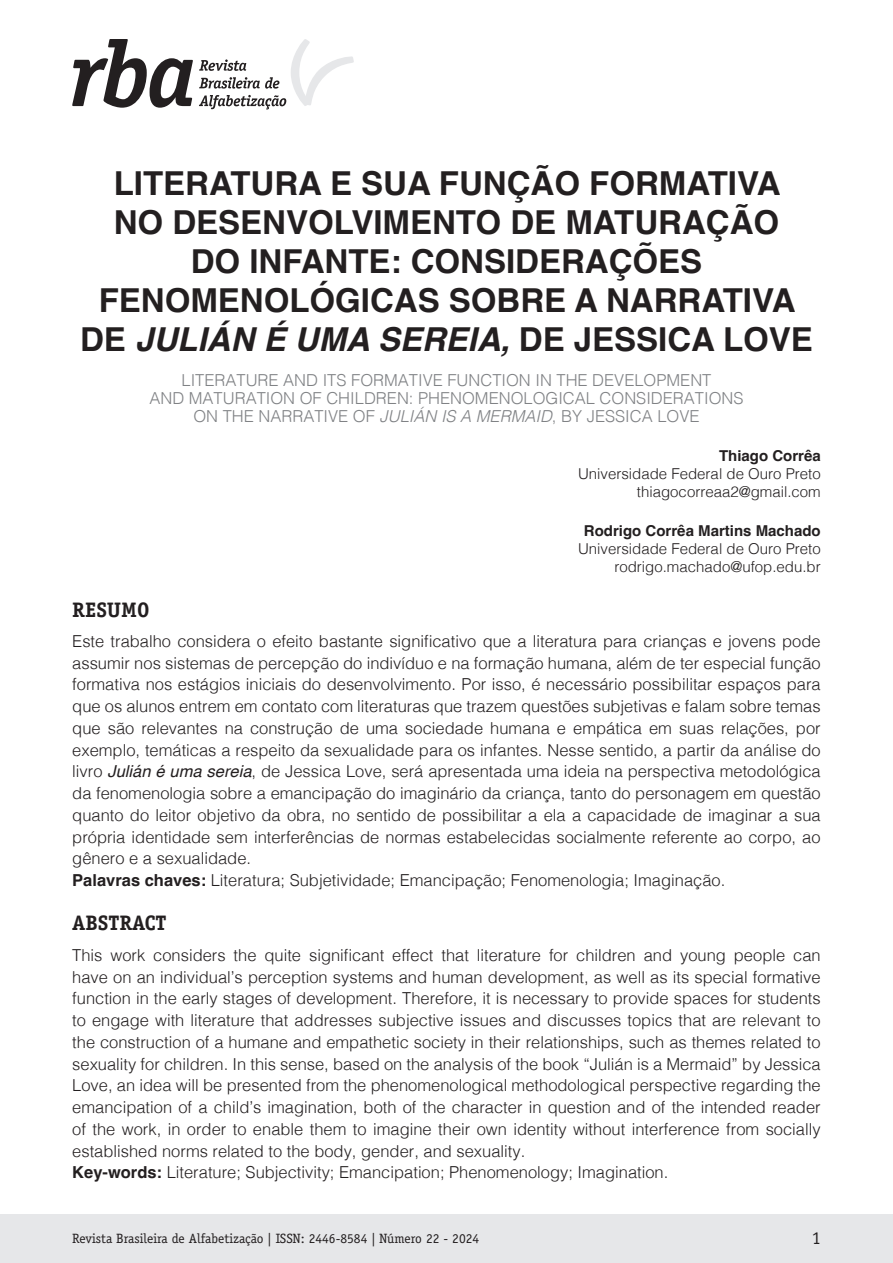
<style>
.page{position:relative;width:893px;height:1263px;background:#fff}
.page>*{position:absolute;margin:0;border:0;box-sizing:border-box;transform-origin:0 0}
._00_Titulo_Principal{font:700 33px/39px "Helvetica";color:#231f20;text-align:center}
._00_Titulo_Resumo_Abstract{font:700 21px "Officina Serif Std";color:#231f20}
.t1{font:18px "Officina Serif Std";color:#231f20}
._00_Texto_Resumo_Abstract{font:300 16.5px/21.8px "Helvetica";color:#231f20;text-align:justify}
._00_Titulo_Principal_Inglês{font:300 16.5px/18px "Helvetica";color:#808285;text-align:center}
._00_Dados_Autor{font:300 15px/18px "Helvetica";color:#231f20;text-align:right}
.t2{font:13.5px "Officina Serif Std";color:#231f20}
.s1{font-style:italic}
.s2{font-weight:700}
.s3{font-weight:400;font-style:italic}
</style>
<div class="page">
<div style="left:0;top:1215px;width:893px;height:48px;background:#e6e7e9"></div>
<svg style="left:72px;top:39px;width:121px;height:69px"></svg>
<svg style="left:199px;top:39px;width:155px;height:70px"></svg>
<p class="_00_Titulo_Principal" style="left:80px;top:167px;width:734px">LITERATURA E SUA FUNÇÃO FORMATIVA<br>NO DESENVOLVIMENTO DE MATURAÇÃO<br>DO INFANTE: CONSIDERAÇÕES FENOMENOLÓGICAS SOBRE A NARRATIVA DE <span class="s1">JULIÁN É UMA SEREIA,</span> DE JESSICA LOVE</p>
<p class="_00_Titulo_Principal_Inglês" style="left:149px;top:370px;width:596px">LITERATURE AND ITS FORMATIVE FUNCTION IN THE DEVELOPMENT<br>AND MATURATION OF CHILDREN: PHENOMENOLOGICAL CONSIDERATIONS<br>ON THE NARRATIVE OF <span class="s1">JULIÁN IS A MERMAID</span>, BY JESSICA LOVE</p>
<p class="_00_Dados_Autor" style="left:578px;top:446px;width:244px"><span class="s2">Thiago Corrêa<br></span>Universidade Federal de Ouro Preto thiagocorreaa2@gmail.com</p>
<p class="_00_Dados_Autor" style="left:578px;top:521px;width:244px"><span class="s2">Rodrigo Corrêa Martins Machado<br></span>Universidade Federal de Ouro Preto rodrigo.machado@ufop.edu.br</p>
<p class="_00_Titulo_Resumo_Abstract" style="left:72px;top:596px;width:79px">RESUMO</p>
<p class="_00_Texto_Resumo_Abstract" style="left:72px;top:629px;width:750px">Este trabalho considera o efeito bastante significativo que a literatura para crianças e jovens pode assumir nos sistemas de percepção do indivíduo e na formação humana, além de ter especial função formativa nos estágios iniciais do desenvolvimento. Por isso, é necessário possibilitar espaços para que os alunos entrem em contato com literaturas que trazem questões subjetivas e falam sobre temas que são relevantes na construção de uma sociedade humana e empática em suas relações, por exemplo, temáticas a respeito da sexualidade para os infantes. Nesse sentido, a partir da análise do livro <span class="s3">Julián é uma sereia</span>, de Jessica Love, será apresentada uma ideia na perspectiva metodológica da fenomenologia sobre a emancipação do imaginário da criança, tanto do personagem em questão quanto do leitor objetivo da obra, no sentido de possibilitar a ela a capacidade de imaginar a sua própria identidade sem interferências de normas estabelecidas socialmente referente ao corpo, ao gênero e a sexualidade.</p>
<p class="_00_Texto_Resumo_Abstract" style="left:72px;top:868px;width:654px"><span class="s2">Palavras chaves:</span> Literatura; Subjetividade; Emancipação; Fenomenologia; Imaginação.</p>
<p class="_00_Titulo_Resumo_Abstract" style="left:72px;top:910px;width:96px">ABSTRACT</p>
<p class="_00_Texto_Resumo_Abstract" style="left:72px;top:943px;width:750px">This work considers the quite significant effect that literature for children and young people can have on an individual’s perception systems and human development, as well as its special formative function in the early stages of development. Therefore, it is necessary to provide spaces for students to engage with literature that addresses subjective issues and discusses topics that are relevant to the construction of a humane and empathetic society in their relationships, such as themes related to sexuality for children. In this sense, based on the analysis of the book “Julián is a Mermaid” by Jessica Love, an idea will be presented from the phenomenological methodological perspective regarding the emancipation of a child’s imagination, both of the character in question and of the intended reader of the work, in order to enable them to imagine their own identity without interference from socially established norms related to the body, gender, and sexuality.</p>
<p class="_00_Texto_Resumo_Abstract" style="left:72px;top:1160px;width:598px"><span class="s2">Key-words:</span> Literature; Subjectivity; Emancipation; Phenomenology; Imagination.</p>
<p class="t2" style="left:72px;top:1230px;width:408px">Revista Brasileira de Alfabetização | ISSN: 2446-8584 | Número 22 - 2024</p>
<p class="t1" style="left:812px;top:1227px;width:10px">1</p>
</div>
